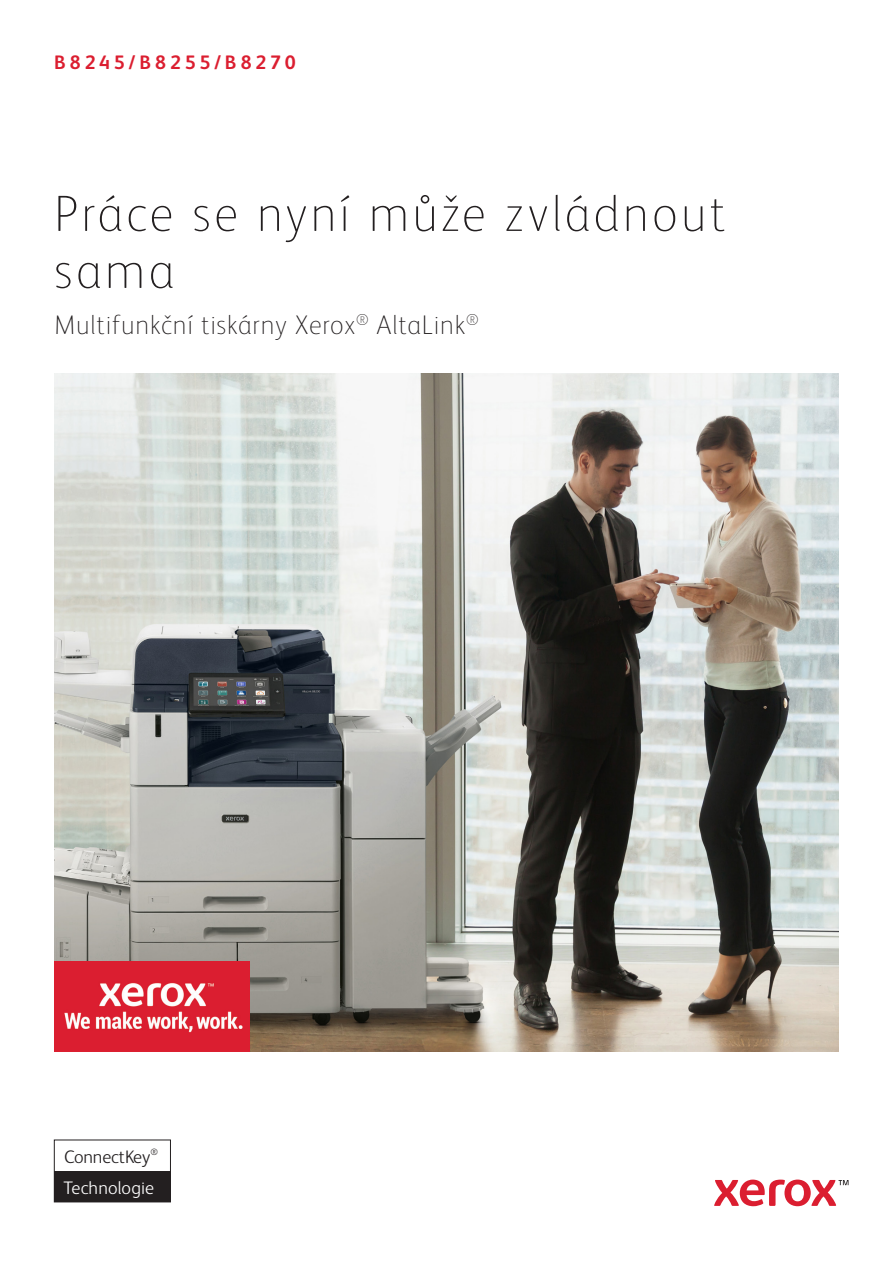
<style>
.page{position:relative;width:893px;height:1263px;background:#fff}
.page>*{position:absolute;margin:0;border:0;box-sizing:border-box;transform-origin:0 0}
.Cover_Title_EXPERT_34_36{font:100 51px/57px "Xerox Sans";letter-spacing:.06em;color:#231f20}
.Cover_Subhead{font:100 27px "Xerox Sans";letter-spacing:.03em;color:#231f20}
.Title_Crosshead_left{font:700 19.5px "Xerox Sans";letter-spacing:.195em;color:#db1e30}
.Body_Subhead{font:300 18.15px "Xerox Sans";letter-spacing:.005em;color:#fff}
.Body_Subhead-2{font:300 18.15px "Xerox Sans";letter-spacing:-.01em;color:#231f20}
</style>
<div class="page">
<img style="left:54px;top:373px;width:785px;height:679px">
<svg style="left:714px;top:1179px;width:134px;height:27px"></svg>
<div style="left:54px;top:1140px;width:117px;height:62px;border:1px solid #231f20"></div>
<div style="left:54px;top:1171px;width:116px;height:31px;background:#231f20"></div>
<img style="left:54px;top:961px;width:196px;height:91px">
<p class="Title_Crosshead_left" style="left:54px;top:49px;width:243px">B8245/B8255/B8270</p>
<p class="Cover_Title_EXPERT_34_36" style="left:54px;top:183px;width:673px">Práce se nyní může zvládnout sama</p>
<p class="Cover_Subhead" style="left:54px;top:307px;width:426px">Multifunkční tiskárny Xerox<sup>®</sup> AltaLink<sup>®</sup></p>
<p class="Body_Subhead-2" style="left:64px;top:1145px;width:95px">ConnectKey<sup>®</sup></p>
<p class="Body_Subhead" style="left:64px;top:1175px;width:92px">Technologie</p>
</div>
